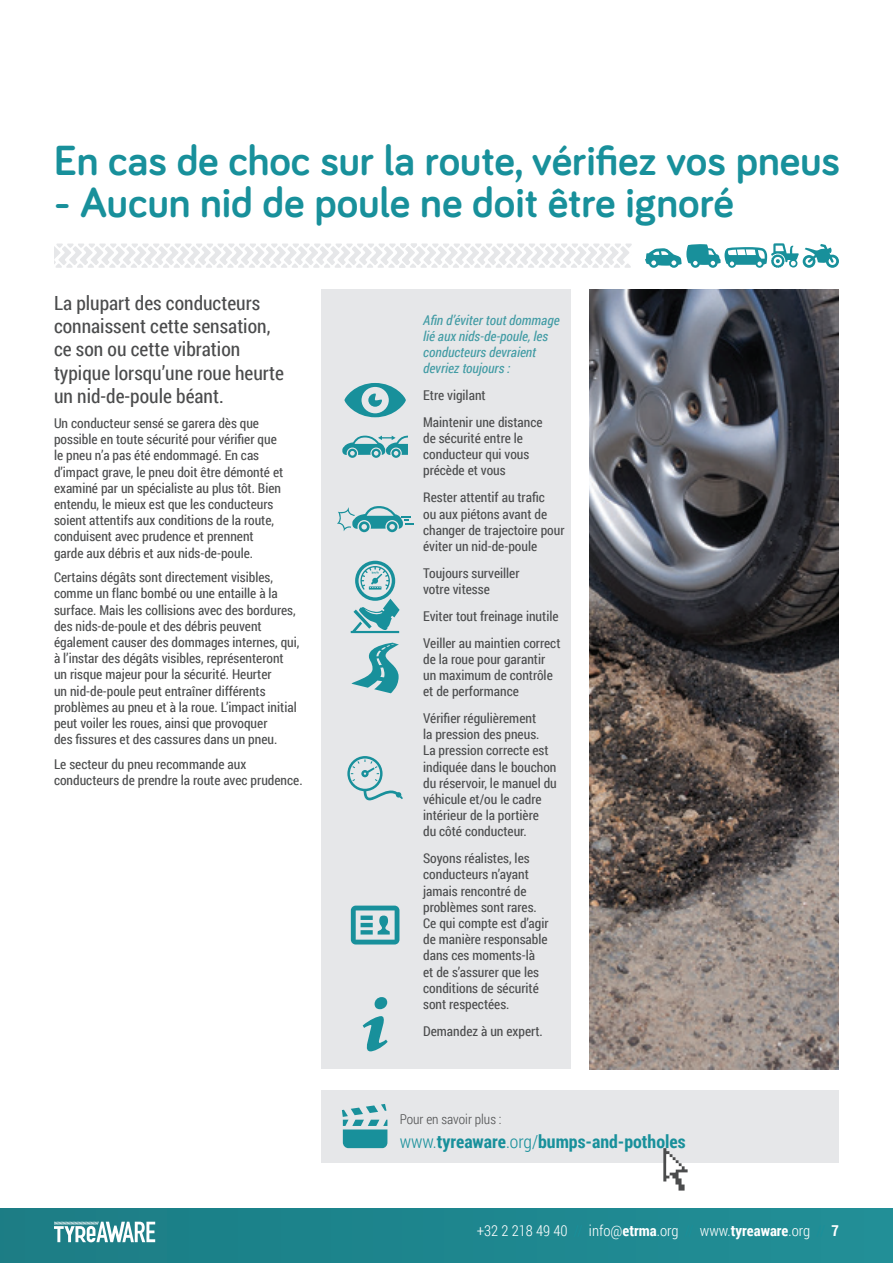
<style>
.page{position:relative;width:893px;height:1263px;background:#fff}
.page>*{position:absolute;margin:0;border:0;box-sizing:border-box;transform-origin:0 0}
.t1{font:700 43.5px "Bariol";color:#18909b}
.t2{font:19.5px/23.4px "Roboto Condensed";color:#4b4c4d}
.t3{font:700 18px "Roboto Condensed";color:#18909b}
.t4{font:300 15px "Roboto Condensed";color:#fff}
.t5{font:13.5px/16.2px "Roboto Condensed";color:#4b4c4d}
.t6{font:italic 13.5px/16.2px "Roboto Condensed";color:#419ba4}
.t7{font:300 13.5px "Roboto Condensed";color:#4b4c4d}
.s1{font-weight:300}
.s2{color:#18909b}
.s3{font-weight:700}
</style>
<div class="page">
<div style="left:0;top:1209px;width:893px;height:54px;background:#1e868e"></div>
<svg style="left:54px;top:1222px;width:101px;height:20px"></svg>
<img style="left:589px;top:289px;width:250px;height:780px">
<div style="left:322px;top:289px;width:249px;height:780px;background:#e6e7e9"></div>
<div style="left:322px;top:1090px;width:517px;height:72px;background:#e6e7e9"></div>
<svg style="left:342px;top:1104px;width:45px;height:44px"></svg>
<svg style="left:663px;top:1148px;width:25px;height:42px"></svg>
<svg style="left:351px;top:561px;width:49px;height:72px"></svg>
<svg style="left:342px;top:436px;width:66px;height:22px"></svg>
<svg style="left:337px;top:506px;width:76px;height:26px"></svg>
<svg style="left:347px;top:756px;width:56px;height:44px"></svg>
<svg style="left:351px;top:643px;width:48px;height:50px"></svg>
<svg style="left:363px;top:997px;width:25px;height:54px"></svg>
<svg style="left:351px;top:905px;width:48px;height:39px"></svg>
<svg style="left:344px;top:383px;width:62px;height:34px"></svg>
<svg style="left:54px;top:243px;width:785px;height:25px"></svg>
<h1 class="t1" style="left:54px;top:131px;width:787px">En cas de choc sur la route, vérifiez vos pneus</h1>
<h1 class="t1" style="left:54px;top:172px;width:681px">- Aucun nid de poule ne doit être ignoré</h1>
<h2 class="t2" style="left:54px;top:290px;width:232px">La plupart des conducteurs connaissent cette sensation, ce son ou cette vibration typique lorsqu’une roue heurte un nid-de-poule béant.</h2>
<p class="t5" style="left:54px;top:415px;width:231px">Un conducteur sensé se garera dès que possible en toute sécurité pour vérifier que le pneu n’a pas été endommagé. En cas d’impact grave, le pneu doit être démonté et examiné par un spécialiste au plus tôt. Bien entendu, le mieux est que les conducteurs soient attentifs aux conditions de la route, conduisent avec prudence et prennent garde aux débris et aux nids-de-poule.</p>
<p class="t5" style="left:54px;top:569px;width:247px">Certains dégâts sont directement visibles, comme un flanc bombé ou une entaille à la surface. Mais les collisions avec des bordures, des nids-de-poule et des débris peuvent également causer des dommages internes, qui, à l’instar des dégâts visibles, représenteront un risque majeur pour la sécurité. Heurter<br>un nid-de-poule peut entraîner différents problèmes au pneu et à la roue. L’impact initial peut voiler les roues, ainsi que provoquer<br>des fissures et des cassures dans un pneu.</p>
<p class="t5" style="left:54px;top:756px;width:250px">Le secteur du pneu recommande aux conducteurs de prendre la route avec prudence.</p>
<p class="t6" style="left:423px;top:311px;width:138px">Afin d’éviter tout dommage lié aux nids-de-poule, les conducteurs devraient devriez toujours :</p>
<p class="t5" style="left:423px;top:381px;width:121px;line-height:26.8px">Etre vigilant<br>Maintenir une distance</p>
<p class="t5" style="left:423px;top:430px;width:108px">de sécurité entre le conducteur qui vous précède et vous</p>
<p class="t5" style="left:423px;top:489px;width:143px">Rester attentif au trafic<br>ou aux piétons avant de changer de trajectoire pour éviter un nid-de-poule</p>
<p class="t5" style="left:423px;top:564px;width:98px">Toujours surveiller votre vitesse</p>
<p class="t5" style="left:423px;top:602px;width:139px;line-height:26.8px">Eviter tout freinage inutile<br>Veiller au maintien correct</p>
<p class="t5" style="left:423px;top:650px;width:131px">de la roue pour garantir un maximum de contrôle et de performance</p>
<p class="t5" style="left:423px;top:710px;width:135px">Vérifier régulièrement<br>la pression des pneus.<br>La pression correcte est indiquée dans le bouchon du réservoir, le manuel du véhicule et/ou le cadre intérieur de la portière<br>du côté conducteur.</p>
<p class="t5" style="left:423px;top:850px;width:127px">Soyons réalistes, les conducteurs n’ayant jamais rencontré de problèmes sont rares.<br>Ce qui compte est d’agir de manière responsable dans ces moments-là et de s’assurer que les conditions de sécurité sont respectées.</p>
<p class="t5" style="left:423px;top:1022px;width:121px">Demandez à un expert.</p>
<p class="t7" style="left:400px;top:1110px;width:103px">Pour en savoir plus :</p>
<h3 class="t3" style="left:400px;top:1129px;width:287px"><span class="s1">www.</span>tyreaware<span class="s1">.org/</span>bumps-and-potholes</h3>
<p class="t4" style="left:477px;top:1220px;width:364px">+32 2 218 49 40 <span class="s2">//</span> info@<span class="s3">etrma</span>.org <span class="s2">//</span> www.<span class="s3">tyreaware</span>.org <span class="s2">//</span> <span class="s3">7</span></p>
</div>
